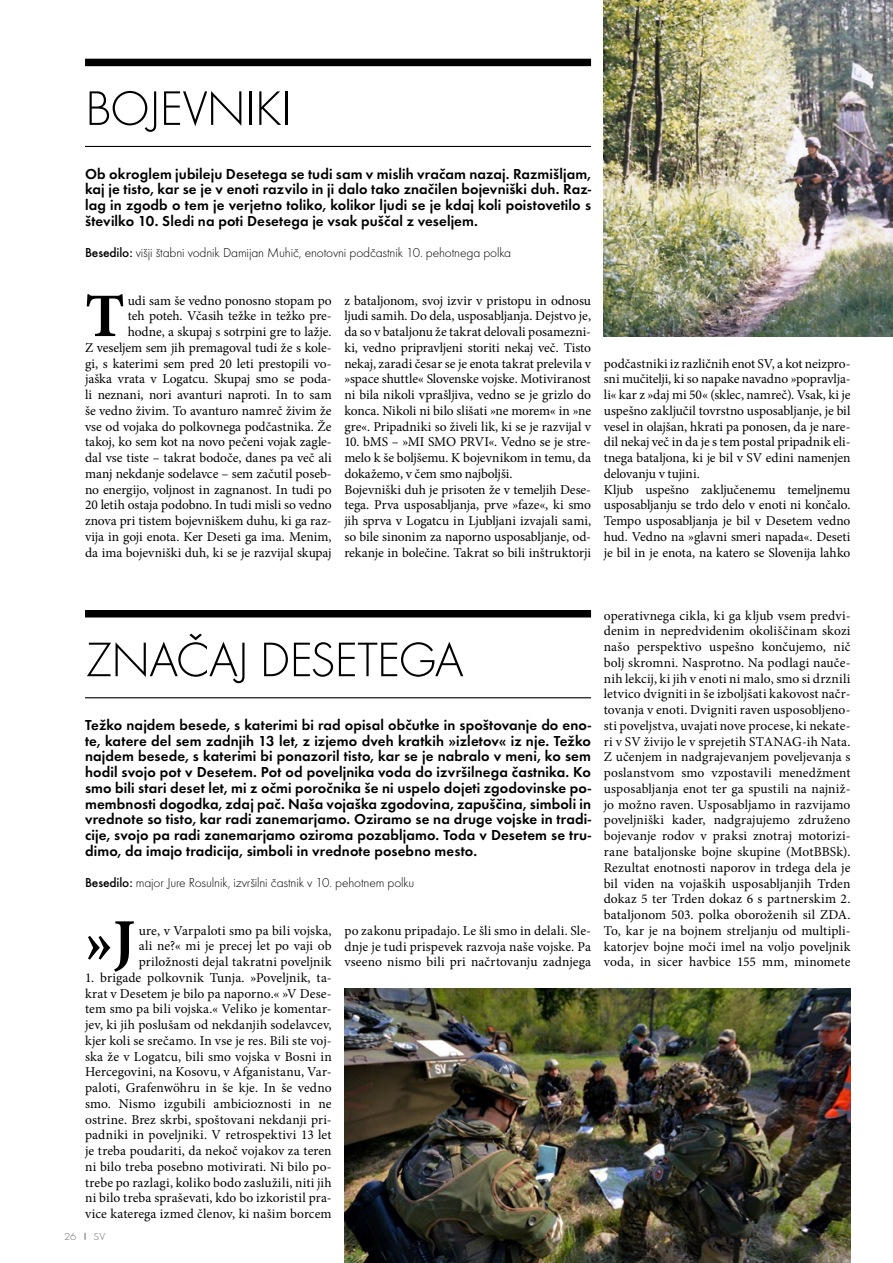
<style>
.page{position:relative;width:893px;height:1263px;background:#fff}
.page>*{position:absolute;margin:0;border:0;box-sizing:border-box;transform-origin:0 0}
.t1{font:700 61.95px "Minion Pro";color:#000}
.t2{font:50.25px "Futura TEE Ligh";letter-spacing:-.025em;color:#000}
.t3{font:600 15px/15.8px "Futura TEE";letter-spacing:.01em;color:#000;text-align:justify}
.t4{font:13.5px/15.8px "Minion Pro";letter-spacing:-.005em;color:#000;text-align:justify}
.t5{font:13.5px "Futura TEE Ligh";letter-spacing:-.01em;color:#000}
.t6{font:10.5px "Futura TEE Ligh";color:#6d6e71;scale:1.1 1}
.s1{font-family:"Futura TEE";font-weight:500}
</style>
<div class="page">
<img style="left:604px;top:0;width:289px;height:336px">
<hr style="left:85px;top:146px;width:506px;height:1px;background:#000">
<hr style="left:85px;top:697px;width:506px;height:1px;background:#000">
<div style="left:85px;top:59px;width:506px;height:7px;background:#000"></div>
<div style="left:85px;top:610px;width:506px;height:7px;background:#000"></div>
<img style="left:344px;top:988px;width:506px;height:275px">
<h2 class="t2" style="left:85px;top:80px;width:208px">BOJEVNIKI</h2>
<p class="t3" style="left:85px;top:165px;width:507px">Ob okroglem jubileju Desetega se tudi sam v mislih vračam nazaj. Razmišljam, kaj je tisto, kar se je v enoti razvilo in ji dalo tako značilen bojevniški duh. Raz&shy;lag in zgodb o tem je verjetno toliko, kolikor ljudi se je kdaj koli poistovetilo s številko 10. Sledi na poti Desetega je vsak puščal z veseljem.</p>
<p class="t5" style="left:85px;top:245px;width:428px"><span class="s1">Besedilo:</span> višji štabni vodnik Damijan Muhič, enotovni podčastnik 10. pehotnega polka</p>
<h1 class="t1" style="left:85px;top:273px;width:41px">T</h1>
<p class="t4" style="left:85px;top:292px;width:248px;text-align:right">udi sam še vedno ponosno stopam po<br>teh poteh. Včasih težke in težko pre-<br>hodne, a skupaj s sotrpini gre to lažje.<br>Z veseljem sem jih premagoval tudi že s kole&shy;gi, s katerimi sem pred 20 leti prestopili vo&shy;jaška vrata v Logatcu. Skupaj smo se poda&shy;li neznani, nori avanturi naproti. In to sam še vedno živim. To avanturo namreč živim že vse od vojaka do polkovnega podčastnika. Že takoj, ko sem kot na novo pečeni vojak zagle&shy;dal vse tiste – takrat bodoče, danes pa več ali manj nekdanje sodelavce – sem začutil poseb&shy;no energijo, voljnost in zagnanost. In tudi po 20 letih ostaja podobno. In tudi misli so vedno znova pri tistem bojevniškem duhu, ki ga raz&shy;vija in goji enota. Ker Deseti ga ima. Menim, da ima bojevniški duh, ki se je razvijal skupaj</p>
<p class="t4" style="left:344px;top:292px;width:248px">z bataljonom, svoj izvir v pristopu in odnosu ljudi samih. Do dela, usposabljanja. Dejstvo je, da so v bataljonu že takrat delovali posamezni&shy;ki, vedno pripravljeni storiti nekaj več. Tisto nekaj, zaradi česar se je enota takrat prelevila v »space shuttle« Slovenske vojske. Motiviranost ni bila nikoli vprašljiva, vedno se je grizlo do konca. Nikoli ni bilo slišati »ne morem« in »ne gre«. Pripadniki so živeli lik, ki se je razvijal v</p>
<p class="t4" style="left:344px;top:434px;width:248px;text-align:left">10. bMS – »MI SMO PRVI«. Vedno se je stre&shy;melo k še boljšemu. K bojevnikom in temu, da dokažemo, v čem smo najboljši.<br>Bojevniški duh je prisoten že v temeljih Dese&shy;tega. Prva usposabljanja, prve »faze«, ki smo jih sprva v Logatcu in Ljubljani izvajali sami, so bile sinonim za naporno usposabljanje, od&shy;rekanje in bolečine. Takrat so bili inštruktorji</p>
<p class="t4" style="left:604px;top:355px;width:248px;text-align:left">podčastniki iz različnih enot SV, a kot neizpro&shy;sni mučitelji, ki so napake navadno »popravlja&shy;li« kar z »daj mi 50« (sklec, namreč). Vsak, ki je uspešno zaključil tovrstno usposabljanje, je bil vesel in olajšan, hkrati pa ponosen, da je nare&shy;dil nekaj več in da je s tem postal pripadnik eli&shy;tnega bataljona, ki je bil v SV edini namenjen delovanju v tujini.<br>Kljub uspešno zaključenemu temeljnemu usposabljanju se trdo delo v enoti ni končalo.<br>Tempo usposabljanja je bil v Desetem vedno hud. Vedno na »glavni smeri napada«. Deseti je bil in je enota, na katero se Slovenija lahko</p>
<h2 class="t2" style="left:85px;top:631px;width:380px">ZNAČAJ DESETEGA</h2>
<p class="t3" style="left:85px;top:717px;width:507px">Težko najdem besede, s katerimi bi rad opisal občutke in spoštovanje do eno&shy;te, katere del sem zadnjih 13 let, z izjemo dveh kratkih »izletov« iz nje. Težko najdem besede, s katerimi bi ponazoril tisto, kar se je nabralo v meni, ko sem hodil svojo pot v Desetem. Pot od poveljnika voda do izvršilnega častnika. Ko smo bili stari deset let, mi z očmi poročnika še ni uspelo dojeti zgodovinske po&shy;membnosti dogodka, zdaj pač. Naša vojaška zgodovina, zapuščina, simboli in vrednote so tisto, kar radi zanemarjamo. Oziramo se na druge vojske in tradi&shy;cije, svojo pa radi zanemarjamo oziroma pozabljamo. Toda v Desetem se tru&shy;dimo, da imajo tradicija, simboli in vrednote posebno mesto.</p>
<p class="t5" style="left:85px;top:875px;width:331px"><span class="s1">Besedilo:</span> major Jure Rosulnik, izvršilni častnik v 10. pehotnem polku</p>
<h1 class="t1" style="left:85px;top:898px;width:52px">»J</h1>
<p class="t4" style="left:139px;top:922px;width:194px">ure, v Varpaloti smo pa bili vojska, ali ne?« mi je precej let po vaji ob priložnosti dejal takratni poveljnik</p>
<p class="t4" style="left:85px;top:970px;width:248px">1. brigade polkovnik Tunja. »Poveljnik, ta&shy;krat v Desetem je bilo pa naporno.« »V Dese&shy;tem smo pa bili vojska.« Veliko je komentar&shy;jev, ki jih poslušam od nekdanjih sodelavcev, kjer koli se srečamo. In vse je res. Bili ste voj&shy;ska že v Logatcu, bili smo vojska v Bosni in Hercegovini, na Kosovu, v Afganistanu, Var&shy;paloti, Grafenwöhru in še kje. In še vedno smo. Nismo izgubili ambicioznosti in ne ostrine. Brez skrbi, spoštovani nekdanji pri&shy;padniki in poveljniki. V retrospektivi 13 let je treba poudariti, da nekoč vojakov za teren ni bilo treba posebno motivirati. Ni bilo po&shy;trebe po razlagi, koliko bodo zaslužili, niti jih ni bilo treba spraševati, kdo bo izkoristil pra&shy;vice katerega izmed členov, ki našim borcem</p>
<p class="t6" style="left:64px;top:1230px;width:13px">26</p>
<p class="t6" style="left:94px;top:1230px;width:12px">SV</p>
<p class="t4" style="left:344px;top:923px;width:248px">po zakonu pripadajo. Le šli smo in delali. Sle&shy;dnje je tudi prispevek razvoja naše vojske. Pa vseeno nismo bili pri načrtovanju zadnjega</p>
<p class="t4" style="left:604px;top:607px;width:248px">operativnega cikla, ki ga kljub vsem predvi&shy;denim in nepredvidenim okoliščinam skozi našo perspektivo uspešno končujemo, nič bolj skromni. Nasprotno. Na podlagi nauče&shy;nih lekcij, ki jih v enoti ni malo, smo si drznili letvico dvigniti in še izboljšati kakovost načr&shy;tovanja v enoti. Dvigniti raven usposobljeno&shy;sti poveljstva, uvajati nove procese, ki nekate&shy;ri v SV živijo le v sprejetih STANAG-ih Nata.<br>Z učenjem in nadgrajevanjem poveljevanja s poslanstvom smo vzpostavili menedžment usposabljanja enot ter ga spustili na najniž&shy;jo možno raven. Usposabljamo in razvijamo poveljniški kader, nadgrajujemo združeno bojevanje rodov v praksi znotraj motorizi&shy;rane bataljonske bojne skupine (MotBBSk).<br>Rezultat enotnosti naporov in trdega dela je bil viden na vojaških usposabljanjih Trden dokaz 5 ter Trden dokaz 6 s partnerskim 2. bataljonom 503. polka oboroženih sil ZDA.<br>To, kar je na bojnem streljanju od multipli&shy;katorjev bojne moči imel na voljo poveljnik voda, in sicer havbice 155 mm, minomete</p>
</div>
